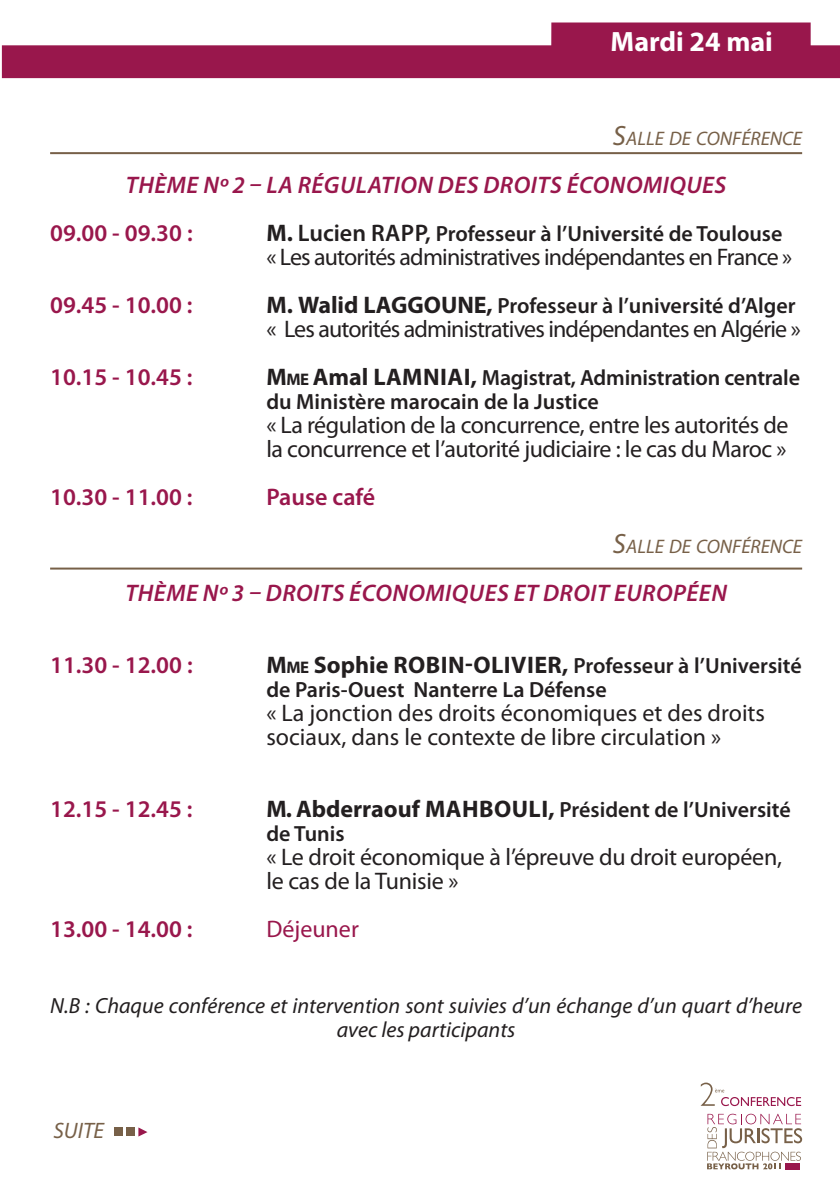
<style>
.page{position:relative;width:840px;height:1191px;background:#fff}
.page>*{position:absolute;margin:0;border:0;box-sizing:border-box;transform-origin:0 0}
.t1{font:700 28px "Myriad Pro";color:#fff}
.t2{font:24px/24px "Myriad Pro";letter-spacing:-.02em;color:#231f20}
.t3{font:600 24px "Myriad Pro";color:#99174c}
.t4{font:24px/24px "Myriad Pro";color:#231f20}
.t5{font:italic 600 24px "Myriad Pro";letter-spacing:.02em;color:#99174c}
.t6{font:600 24px "Myriad Pro";color:#231f20}
.t7{font:24px "Myriad Pro";color:#99174c}
.t8{font:italic 22.4px "Myriad Pro";color:#776048}
.t9{font:600 22px "Myriad Pro";color:#231f20}
.t10{font:italic 22px/24px "Myriad Pro";color:#231f20;text-align:center}
.t11{font:italic 19.6px "Myriad Pro";color:#776048}
.t12{font:700 16.8px "Myriad Pro";color:#231f20}
.s1{font-size:28px}
.s2{font-size:24px}
.s3{font-weight:700}
.s4{font-style:inherit}
.s5{font-weight:700;font-size:24px}
.s6{font-weight:700;font-size:16.8px}
</style>
<div class="page">
<svg style="left:2px;top:22px;width:837px;height:56px;fill:#99174c"></svg>
<div style="left:114px;top:1127px;width:9px;height:9px;background:#776048"></div>
<div style="left:126px;top:1127px;width:8px;height:9px;background:#776048"></div>
<svg style="left:138px;top:1127px;width:9px;height:9px"></svg>
<svg style="left:707px;top:1113px;width:94px;height:56px"></svg>
<div style="left:785px;top:1163px;width:14px;height:6px;background:#99174c"></div>
<svg style="left:700px;top:1082px;width:100px;height:24px"></svg>
<hr style="left:50px;top:152px;width:751px;height:2px;background:#776048">
<hr style="left:50px;top:567px;width:751px;height:2px;background:#776048">
<p class="t1" style="left:610px;top:23px;width:164px">Mardi 24 mai</p>
<p class="t11" style="left:612px;top:126px;width:190px"><span class="s1">S</span>ALLE DE CONFÉRENCE</p>
<p class="t5" style="left:126px;top:169px;width:601px">THÈME Nº 2 – LA RÉGULATION DES DROITS ÉCONOMIQUES</p>
<p class="t9" style="left:425px;top:219px;width:359px"><span class="s2">,</span> Professeur ’là Université de Toulouse</p>
<p class="t6" style="left:266px;top:217px;width:134px"><span class="s3">M.</span> Lucien <span class="s4">R</span>app</p>
<p class="t3" style="left:50px;top:217px;width:144px">09.00 - 09.30 :</p>
<p class="t3" style="left:50px;top:289px;width:144px">09.45 - 10.00 :</p>
<p class="t3" style="left:50px;top:361px;width:144px">10.15 - 10.45 :</p>
<p class="t3" style="left:50px;top:481px;width:144px">10.30 - 11.00 :</p>
<p class="t2" style="left:266px;top:244px;width:527px">« Les autorités administratives indépendantes en France «</p>
<p class="t9" style="left:266px;top:291px;width:530px"><span class="s5">M. Walid</span> <span class="s5">LAGGOUNE</span><span class="s5">,</span> Professeur ’là université ’dAlger</p>
<p class="t2" style="left:266px;top:316px;width:535px">« Les autorités administratives indépendantes en Algérie «</p>
<p class="t9" style="left:266px;top:363px;width:535px"><span class="s5">M</span><span class="s6">ME</span> <span class="s5">Amal Lamniai,</span> Magistrat, Administration centrale</p>
<p class="t9" style="left:266px;top:387px;width:334px">du Ministère marocain de la Justice</p>
<p class="t2" style="left:266px;top:412px;width:523px">« La régulation de la concurrence, entre les autorités de la concurrence et ’l autorité judiciaire le: cas du Maroc «</p>
<p class="t3" style="left:266px;top:481px;width:110px">Pause café</p>
<p class="t11" style="left:612px;top:534px;width:190px"><span class="s1">S</span>ALLE DE CONFÉRENCE</p>
<p class="t5" style="left:125px;top:577px;width:602px">THÈME Nº 3 – DROITS ÉCONOMIQUES ET DROIT EUROPÉEN</p>
<p class="t3" style="left:50px;top:649px;width:144px">11.30 - 12.00 :</p>
<p class="t3" style="left:50px;top:793px;width:144px">12.15 - 12.45 :</p>
<p class="t3" style="left:50px;top:913px;width:144px">13.00 - 14.00 :</p>
<p class="t9" style="left:313px;top:651px;width:489px"><span class="s5">Sophie Robin-Ol ivier,</span> Professeur ’là Université</p>
<p class="t12" style="left:266px;top:656px;width:32px"><span class="s2">M</span>ME</p>
<p class="t9" style="left:266px;top:675px;width:342px">de Paris-Ouest Nanterre La Défense</p>
<p class="t4" style="left:266px;top:700px;width:500px">« La jonction des droits économiques et des droits sociaux, dans le contexte de libre circulation «</p>
<p class="t9" style="left:266px;top:795px;width:525px"><span class="s5">M. Abderraouf Mahbouli,</span> Président de ’l Université</p>
<p class="t9" style="left:266px;top:819px;width:80px">de Tunis</p>
<p class="t2" style="left:266px;top:844px;width:517px">« Le droit économique ’là épreuve du droit européen, le cas de la Tunisie «</p>
<p class="t7" style="left:266px;top:914px;width:94px">Déjeuner</p>
<p class="t10" style="left:50px;top:992px;width:753px">N :B. Chaque conférence et intervention sont suivies ’d un échange ’d un quart ’d heure avec les participants</p>
<p class="t8" style="left:53px;top:1116px;width:52px">SUITE</p>
</div>
